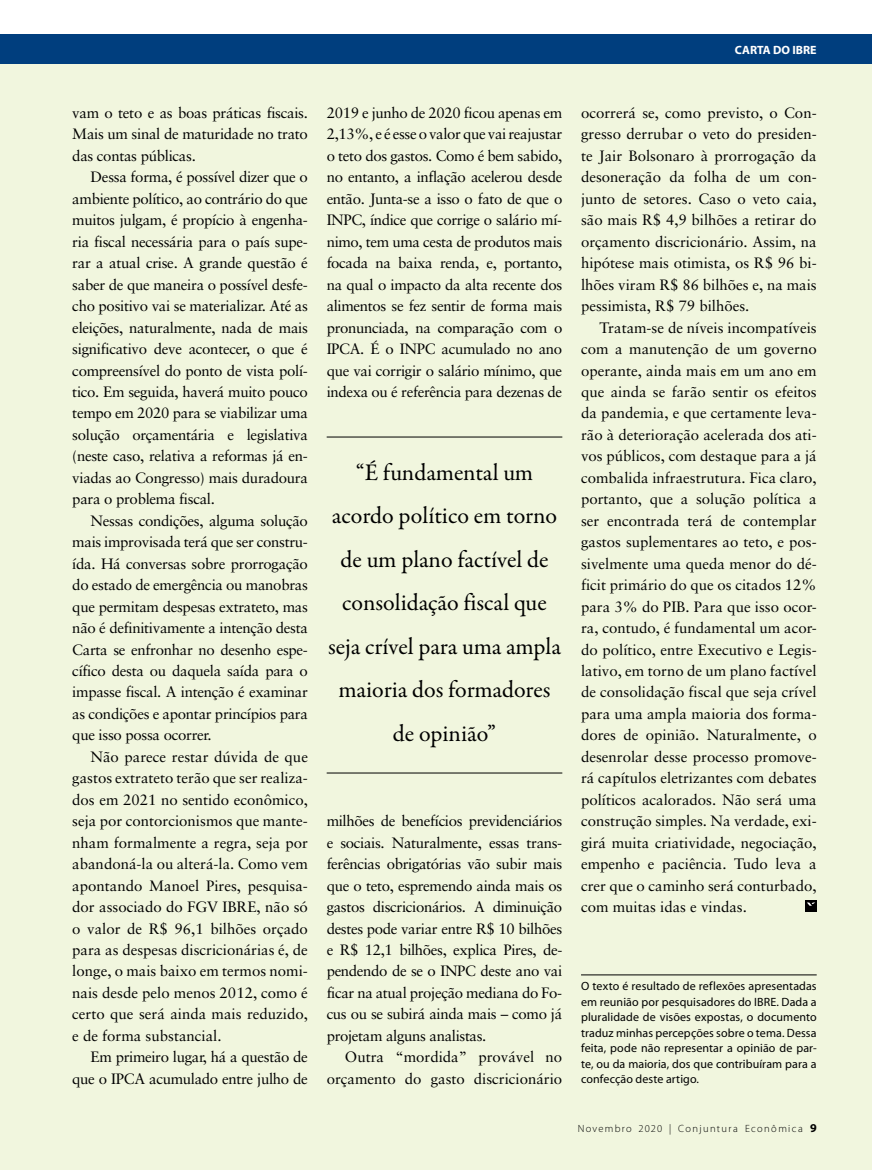
<style>
.page{position:relative;width:872px;height:1170px;background:#fff}
.page>*{position:absolute;margin:0;border:0;box-sizing:border-box;transform-origin:0 0}
.t1{font:24px/43.5px "Garamond Premr Pro";color:#000;text-align:center}
.t2{font:15px/21.5px "Sabon";letter-spacing:-.02em;color:#000;text-align:justify}
.t3{font:15px/21.5px "Sabon";color:#000;text-align:right}
.t4{font:12px/15.6px "Adobe Corp ID Myriad Rg";letter-spacing:.01em;color:#000;text-align:justify}
.t5{font:12px "Adobe Corp ID Myriad Bd";color:#fff}
.t6{font:10.5px "Adobe Corp ID Myriad Lt";letter-spacing:.125em;color:#000}
.s1{font-family:"Adobe Corp ID Myriad Bd";font-size:12px}
</style>
<div class="page">
<div style="left:0;top:55px;width:872px;height:1114px;background:#f1f6de"></div>
<div style="left:0;top:34px;width:872px;height:30px;background:#003e7e"></div>
<hr style="left:581px;top:974px;width:235px;height:1px;background:#000">
<div style="left:805px;top:900px;width:11px;height:12px;background:#000"></div>
<svg style="left:807px;top:902px;width:8px;height:3px"></svg>
<hr style="left:327px;top:437px;width:235px;height:1px;background:#000">
<hr style="left:327px;top:772px;width:235px;height:1px;background:#000">
<p class="t5" style="left:735px;top:43px;width:83px">CARTA DO IBRE</p>
<p class="t2" style="left:72px;top:102px;width:237px">vam o teto e as boas práticas fiscais.<br>Mais um sinal de maturidade no trato das contas públicas.</p>
<p class="t2" style="left:72px;top:166px;width:237px;text-indent:18px">Dessa forma, é possível dizer que o ambiente político, ao contrário do que muitos julgam, é propício à engenha&shy;ria fiscal necessária para o país supe&shy;rar a atual crise. A grande questão é saber de que maneira o possível desfe&shy;cho positivo vai se materializar. Até as eleições, naturalmente, nada de mais significativo deve acontecer, o que é compreensível do ponto de vista polí&shy;tico. Em seguida, haverá muito pouco tempo em 2020 para se viabilizar uma solução orçamentária e legislativa (neste caso, relativa a reformas já en&shy;viadas ao Congresso) mais duradoura para o problema fiscal.</p>
<p class="t2" style="left:72px;top:509px;width:237px;text-indent:18px">Nessas condições, alguma solução mais improvisada terá que ser constru&shy;ída. Há conversas sobre prorrogação do estado de emergência ou manobras que permitam despesas extrateto, mas não é definitivamente a intenção desta Carta se enfronhar no desenho espe&shy;cífico desta ou daquela saída para o impasse fiscal. A intenção é examinar as condições e apontar princípios para que isso possa ocorrer.</p>
<p class="t2" style="left:72px;top:745px;width:237px;text-indent:18px">Não parece restar dúvida de que gastos extrateto terão que ser realiza&shy;dos em 2021 no sentido econômico, seja por contorcionismos que mante&shy;nham formalmente a regra, seja por abandoná-la ou alterá-la. Como vem apontando Manoel Pires, pesquisa&shy;dor associado do FGV IBRE, não só o valor de R$ 96,1 bilhões orçado para as despesas discricionárias é, de longe, o mais baixo em termos nomi&shy;nais desde pelo menos 2012, como é certo que será ainda mais reduzido, e de forma substancial.</p>
<p class="t2" style="left:72px;top:1046px;width:237px;text-align:right">Em primeiro lugar, há a questão de que o IPCA acumulado entre julho de</p>
<p class="t2" style="left:327px;top:102px;width:237px">2019 e junho de 2020 ficou apenas em 2,13%, e é esse o valor que vai reajustar o teto dos gastos. Como é bem sabido, no entanto, a inflação acelerou desde então. Junta-se a isso o fato de que o INPC, índice que corrige o salário mí&shy;nimo, tem uma cesta de produtos mais focada na baixa renda, e, portanto, na qual o impacto da alta recente dos alimentos se fez sentir de forma mais pronunciada, na comparação com o IPCA. É o INPC acumulado no ano que vai corrigir o salário mínimo, que indexa ou é referência para dezenas de</p>
<h1 class="t1" style="left:328px;top:451px;width:234px">“É fundamental um acordo político em torno de um plano factível de consolidação fiscal que seja crível para uma ampla maioria dos formadores de opinião”</h1>
<p class="t2" style="left:327px;top:810px;width:237px">milhões de benefícios previdenciários e sociais. Naturalmente, essas trans&shy;ferências obrigatórias vão subir mais que o teto, espremendo ainda mais os gastos discricionários. A diminuição destes pode variar entre R$ 10 bilhões e R$ 12,1 bilhões, explica Pires, de&shy;pendendo de se o INPC deste ano vai ficar na atual projeção mediana do Fo&shy;cus ou se subirá ainda mais – como já projetam alguns analistas.</p>
<p class="t3" style="left:327px;top:1046px;width:237px">Outra “mordida” provável no orçamento do gasto discricionário</p>
<p class="t2" style="left:581px;top:102px;width:237px">ocorrerá se, como previsto, o Con&shy;gresso derrubar o veto do presiden&shy;te Jair Bolsonaro à prorrogação da desoneração da folha de um con&shy;junto de setores. Caso o veto caia, são mais R$ 4,9 bilhões a retirar do orçamento discricionário. Assim, na hipótese mais otimista, os R$ 96 bi&shy;lhões viram R$ 86 bilhões e, na mais pessimista, R$ 79 bilhões.</p>
<p class="t2" style="left:581px;top:316px;width:237px;text-indent:18px">Tratam-se de níveis incompatíveis com a manutenção de um governo operante, ainda mais em um ano em que ainda se farão sentir os efeitos da pandemia, e que certamente leva&shy;rão à deterioração acelerada dos ati&shy;vos públicos, com destaque para a já combalida infraestrutura. Fica claro, portanto, que a solução política a ser encontrada terá de contemplar gastos suplementares ao teto, e pos&shy;sivelmente uma queda menor do dé&shy;ficit primário do que os citados 12% para 3% do PIB. Para que isso ocor&shy;ra, contudo, é fundamental um acor&shy;do político, entre Executivo e Legis&shy;lativo, em torno de um plano factível de consolidação fiscal que seja crível para uma ampla maioria dos forma&shy;dores de opinião. Naturalmente, o desenrolar desse processo promove&shy;rá capítulos eletrizantes com debates políticos acalorados. Não será uma construção simples. Na verdade, exi&shy;girá muita criatividade, negociação, empenho e paciência. Tudo leva a crer que o caminho será conturbado, com muitas idas e vindas.</p>
<p class="t4" style="left:581px;top:978px;width:237px">O texto é resultado de reflexões apresentadas em reunião por pesquisadores do IBRE. Dada a pluralidade de visões expostas, o documento traduz minhas percepções sobre o tema. Dessa feita, pode não representar a opinião de par&shy;te, ou da maioria, dos que contribuíram para a confecção deste artigo.</p>
<p class="t6" style="left:578px;top:1122px;width:240px">Novembro 2020 | Conjuntura Econômica <span class="s1">9</span></p>
</div>
